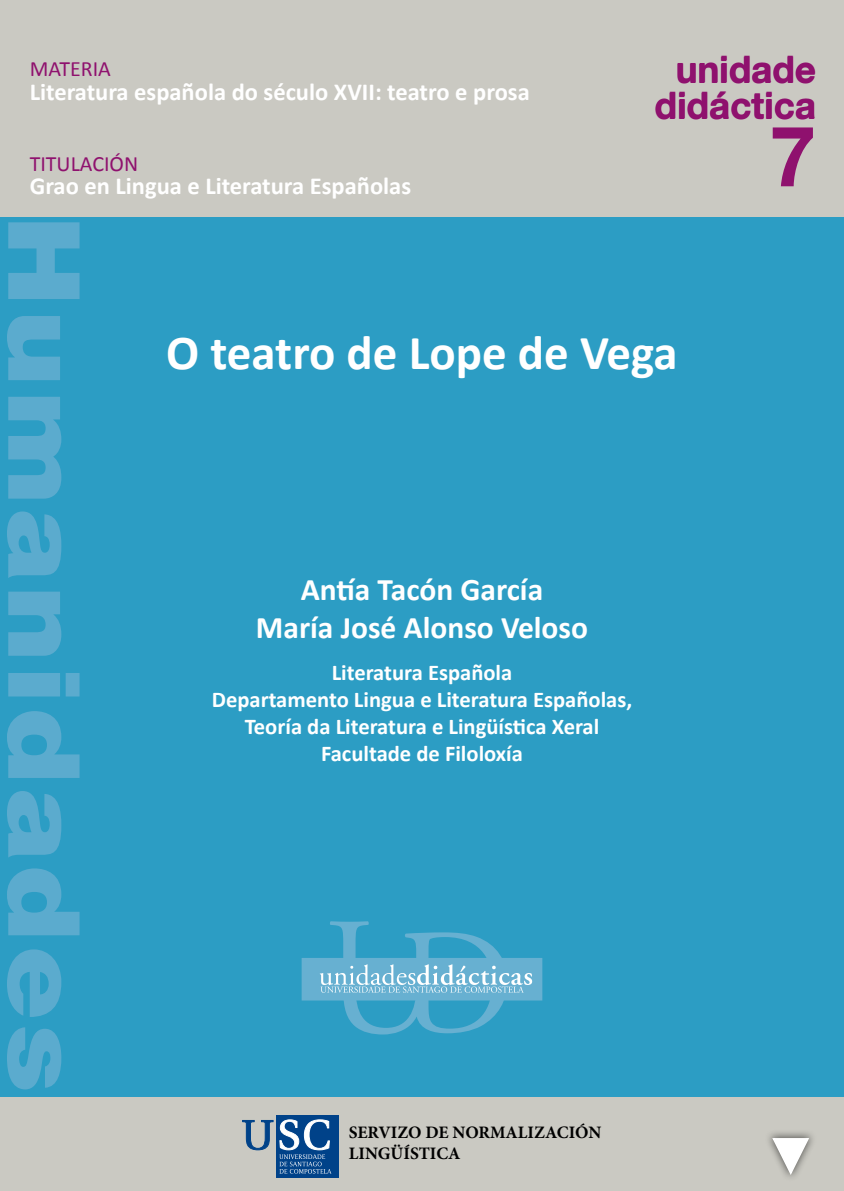
<style>
.page{position:relative;width:844px;height:1191px;background:#fff}
.page>*{position:absolute;margin:0;border:0;box-sizing:border-box;transform-origin:0 0}
.t1{font:900 99.75px "Helvetica Neue";letter-spacing:.035em;color:#5babce;scale:1.19 1}
.t2{font:700 84px "Helvetica Neue LT Std";color:#8f116e}
.TITULO{font:700 49px "Calibri";color:#fff}
.t3{font:700 36.75px/36.2px "Helvetica Neue";color:#8f116e;text-align:center}
.AUTORES{font:700 31.5px/37.8px "Calibri";color:#fff;text-align:center}
.t4{font:700 24.5px "Calibri";color:#fff}
.DPTO__FAC_etc{font:700 22.57px/27.1px "Calibri";color:#fff;text-align:center}
.t5{font:21.88px "Calibri";color:#8f116e}
.t6{font:700 17.5px/21px "Minion Pro";color:#000}
</style>
<div class="page">
<div style="left:0;top:0;width:843px;height:1191px;background:#cac9c2"></div>
<div style="left:0;top:217px;width:843px;height:880px;background:#2c9dc4"></div>
<div style="left:302px;top:958px;width:239px;height:42px;background:#67b0d1"></div>
<div style="left:302px;top:958px;width:240px;height:42px;border:1px solid #67b0d1"></div>
<svg style="left:320px;top:921px;width:212px;height:113px"></svg>
<div style="left:276px;top:1115px;width:63px;height:62px;background:#004289"></div>
<svg style="left:242px;top:1120px;width:31px;height:30px"></svg>
<svg style="left:279px;top:1119px;width:52px;height:54px"></svg>
<div style="left:764px;top:1129px;width:52px;height:53px;background:#000;opacity:.6"></div>
<svg style="left:770px;top:1137px;width:40px;height:38px"></svg>
<p class="t5" style="left:30px;top:55px;width:83px">MATERIA</p>
<p class="t4" style="left:30px;top:77px;width:501px">Literatura española do século XVII: teatro e prosa</p>
<p class="t5" style="left:30px;top:150px;width:110px">TITULACIÓN</p>
<p class="t4" style="left:30px;top:170px;width:383px">Grao en Lingua e Literatura Españolas</p>
<p class="t3" style="left:654px;top:51px;width:163px">unidade didáctica</p>
<p class="t2" style="left:769px;top:104px;width:48px">7</p>
<p class="t1" style="left:103px;top:215px;width:738px;rotate:90deg">Humanidades</p>
<p class="TITULO" style="left:166px;top:322px;width:513px">O teatro de Lope de Vega</p>
<p class="AUTORES" style="left:256px;top:571px;width:333px">Antía Tacón García<br>María José Alonso Veloso</p>
<p class="DPTO__FAC_etc" style="left:212px;top:659px;width:422px">Literatura Española<br>Departamento Lingua e Literatura Españolas, Teoría da Literatura e Lingüística Xeral Facultade de Filoloxía</p>
<p class="t6" style="left:349px;top:1123px;width:254px">SERVIZO DE NORMALIZACIÓN<br>LINGÜÍSTICA</p>
</div>
